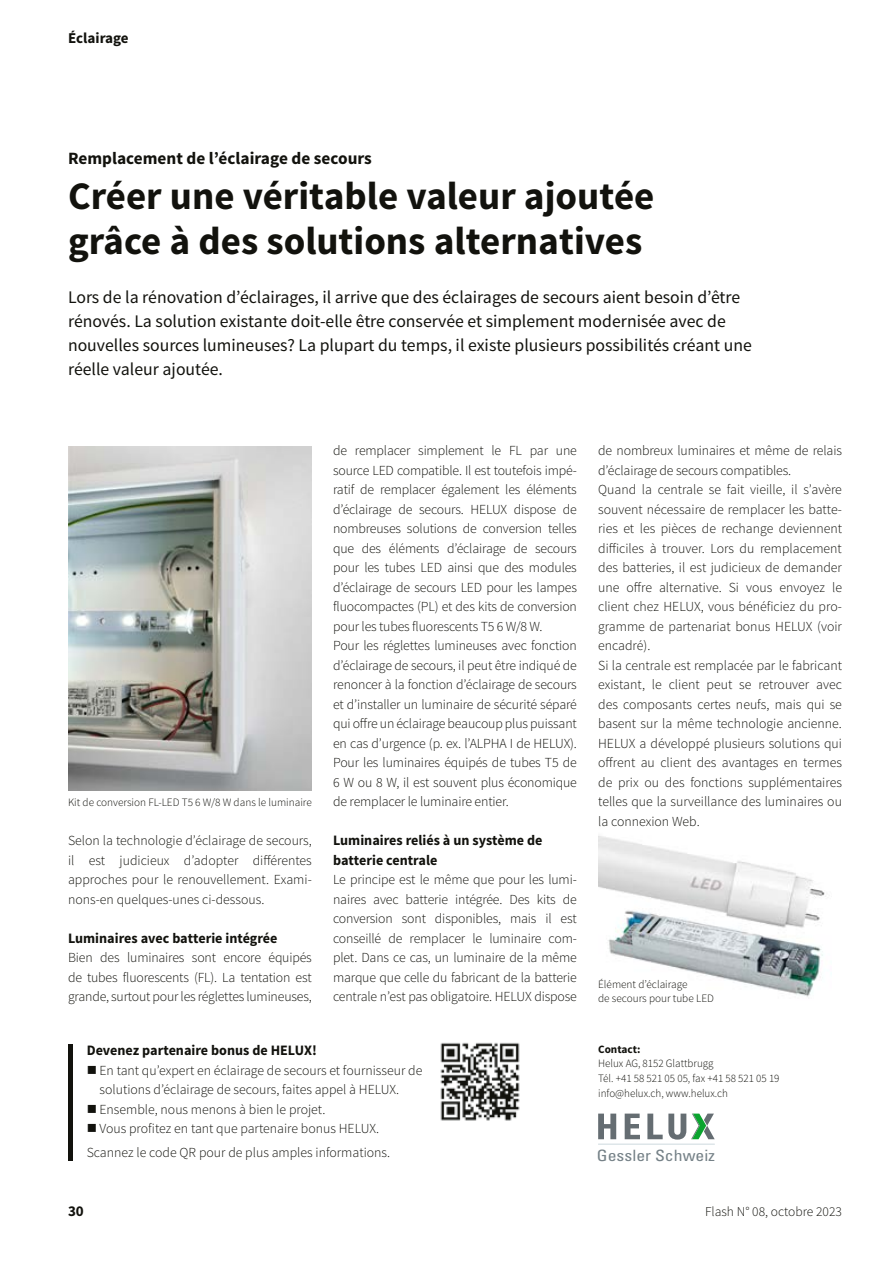
<style>
.page{position:relative;width:893px;height:1263px;background:#fff}
.page>*{position:absolute;margin:0;border:0;box-sizing:border-box;transform-origin:0 0}
.t1{font:700 39px/45px "Source Sans Pro";color:#12120d}
.t2{font:17.7px/24px "Source Sans Pro";color:#12120d}
.t3{font:700 17.25px "Source Sans Pro";color:#12120d}
.t4{font:condensed 15.6px "Univers";color:#758187;scale:1.14 1}
.t5{font:700 15px "Source Sans Pro";color:#12120d}
.t6{font:700 14.4px/19.5px "Source Sans Pro";color:#12120d}
.t7{font:300 13.8px/19.5px "Source Sans Pro";letter-spacing:-.01em;color:#12120d;text-align:justify}
.t8{font:300 13.5px "Source Sans Pro";color:#12120d}
.t9{font:300 11.25px/14.7px "Source Sans Pro";color:#12120d}
.t10{font:700 11.25px "Source Sans Pro";color:#12120d}
</style>
<div class="page">
<img style="left:598px;top:836px;width:228px;height:161px">
<svg style="left:598px;top:1113px;width:18px;height:26px"></svg>
<svg style="left:625px;top:1113px;width:15px;height:26px"></svg>
<hr style="left:598px;top:1144px;width:117px;height:1px;background:#dce4e8">
<svg style="left:647px;top:1113px;width:68px;height:26px"></svg>
<img style="left:440px;top:1042px;width:80px;height:79px">
<hr style="left:68px;top:1044px;width:4px;height:117px;background:#12120d">
<img style="left:68px;top:446px;width:244px;height:344px">
<p class="t5" style="left:68px;top:29px;width:62px">Éclairage</p>
<p class="t3" style="left:68px;top:147px;width:305px">Remplacement de l’éclairage de secours</p>
<h1 class="t1" style="left:68px;top:175px;width:588px">Créer une véritable valeur ajoutée grâce à des solutions alternatives</h1>
<p class="t2" style="left:68px;top:286px;width:685px">Lors de la rénovation d’éclairages, il arrive que des éclairages de secours aient besoin d’être rénovés. La solution existante doit-elle être conservée et simplement modernisée avec de nouvelles sources lumineuses? La plupart du temps, il existe plusieurs possibilités créant une réelle valeur ajoutée.</p>
<p class="t9" style="left:68px;top:795px;width:245px">Kit de conversion FL-LED T5 6 W/8 W dans le luminaire</p>
<p class="t7" style="left:68px;top:831px;width:245px">Selon la technologie d’éclairage de secours, il est judicieux d’adopter différentes approches pour le renouvellement. Exami&shy;nons-en quelques-unes ci-dessous.</p>
<p class="t6" style="left:68px;top:929px;width:211px">Luminaires avec batterie intégrée</p>
<p class="t7" style="left:68px;top:948px;width:245px">Bien des luminaires sont encore équipés de tubes fluorescents (FL). La tentation est grande, surtout pour les réglettes lumineuses,</p>
<p class="t7" style="left:333px;top:441px;width:245px;text-align:left">de remplacer simplement le FL par une source LED compatible. Il est toutefois impé&shy;ratif de remplacer également les éléments d’éclairage de secours. HELUX dispose de nombreuses solutions de conversion telles que des éléments d’éclairage de secours pour les tubes LED ainsi que des modules d’éclairage de secours LED pour les lampes fluocompactes (PL) et des kits de conversion pour les tubes fluorescents T5 6 W/8 W.<br>Pour les réglettes lumineuses avec fonction d’éclairage de secours, il peut être indiqué de renoncer à la fonction d’éclairage de secours et d’installer un luminaire de sécurité séparé qui offre un éclairage beaucoup plus puissant en cas d’urgence (p. ex. l’ALPHA I de HELUX).<br>Pour les luminaires équipés de tubes T5 de 6 W ou 8 W, il est souvent plus économique de remplacer le luminaire entier.</p>
<p class="t6" style="left:333px;top:831px;width:211px">Luminaires reliés à un système de batterie centrale</p>
<p class="t7" style="left:333px;top:870px;width:245px">Le principe est le même que pour les lumi&shy;naires avec batterie intégrée. Des kits de conversion sont disponibles, mais il est conseillé de remplacer le luminaire com&shy;plet. Dans ce cas, un luminaire de la même marque que celle du fabricant de la batterie centrale n’est pas obligatoire. HELUX dispose</p>
<p class="t6" style="left:87px;top:1041px;width:232px">Devenez partenaire bonus de HELUX!</p>
<p class="t7" style="left:99px;top:1060px;width:324px;text-align:left">En tant qu’expert en éclairage de secours et fournisseur de solutions d’éclairage de secours, faites appel à HELUX.<br>Ensemble, nous menons à bien le projet.<br>Vous profitez en tant que partenaire bonus HELUX.</p>
<p class="t7" style="left:87px;top:1143px;width:305px">Scannez le code QR pour de plus amples informations.</p>
<p class="t7" style="left:598px;top:441px;width:245px;text-align:left">de nombreux luminaires et même de relais d’éclairage de secours compatibles.<br>Quand la centrale se fait vieille, il s’avère souvent nécessaire de remplacer les batte&shy;ries et les pièces de rechange deviennent difficiles à trouver. Lors du remplacement des batteries, il est judicieux de demander une offre alternative. Si vous envoyez le client chez HELUX, vous bénéficiez du pro&shy;gramme de partenariat bonus HELUX (voir encadré).<br>Si la centrale est remplacée par le fabricant existant, le client peut se retrouver avec des composants certes neufs, mais qui se basent sur la même technologie ancienne.<br>HELUX a développé plusieurs solutions qui offrent au client des avantages en termes de prix ou des fonctions supplémentaires telles que la surveillance des luminaires ou la connexion Web.</p>
<p class="t9" style="left:598px;top:978px;width:117px;line-height:13.5px">Élément d’éclairage<br>de secours pour tube LED</p>
<p class="t10" style="left:598px;top:1042px;width:44px">Contact:</p>
<p class="t9" style="left:598px;top:1056px;width:183px">Helux AG, 8152 Glattbrugg<br>Tél. +41 58 521 05 05, fax +41 58 521 05 19 info@helux.ch, www.helux.ch</p>
<p class="t4" style="left:597px;top:1145px;width:105px">Gessler Schweiz</p>
<p class="t5" style="left:68px;top:1201px;width:17px">30</p>
<p class="t8" style="left:705px;top:1203px;width:138px">Flash N° 08, octobre 2023</p>
</div>
